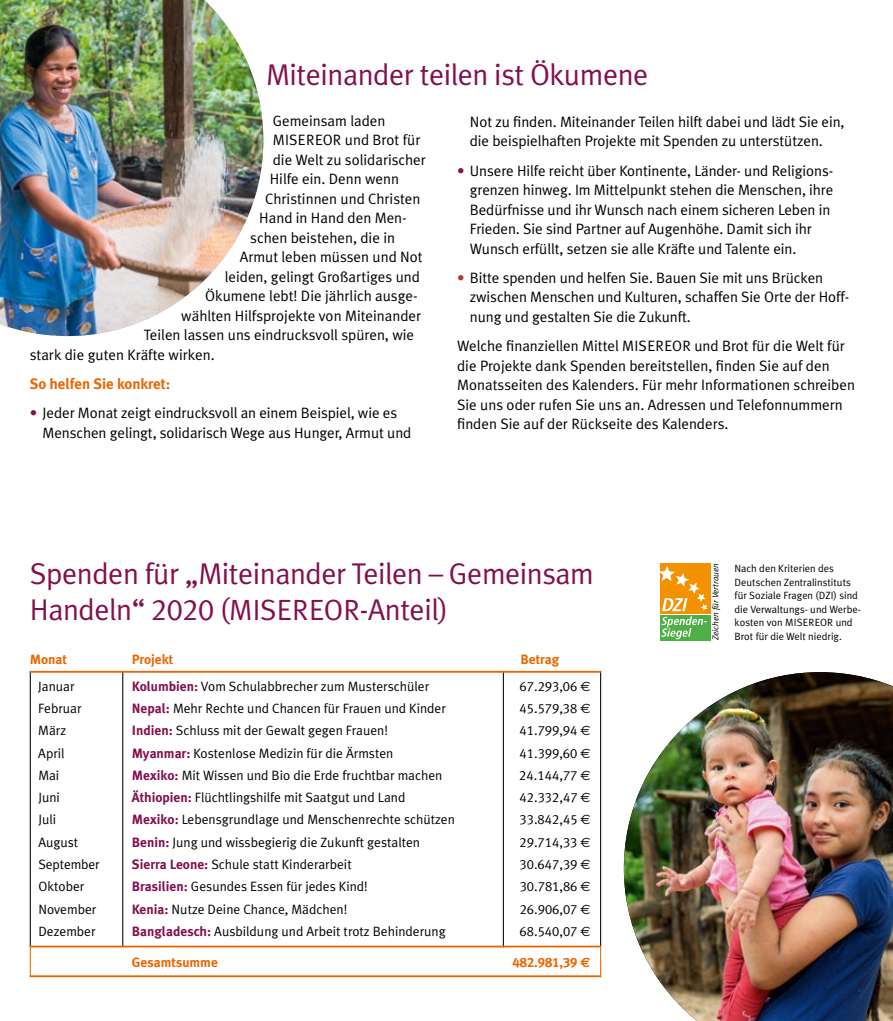
<style>
.page{position:relative;width:893px;height:1021px;background:#fff}
.page>*{position:absolute;margin:0;border:0;box-sizing:border-box;transform-origin:0 0}
.t1{font:30px/36px "Meta Plus Normal";letter-spacing:-.015em;color:#840f4f}
.t2{font:15px/19.5px "Meta Plus Normal";letter-spacing:-.005em;color:#000}
.t3{font:700 15px "Meta Plus";letter-spacing:-.005em;color:#ec6500}
.t4{font:13.5px "Meta Plus Normal";color:#000}
.t5{font:13.5px "Meta Plus Normal Caps";color:#000}
.t6{font:700 13.5px "Meta Plus";color:#ec6500}
.t7{font:13.5px "Meta Plus Bold Caps";color:#ec6500}
.t8{font:10.5px/13.5px "Meta Plus Normal";color:#000}
.t9{font:italic 8.7px "Meta Plus Normal";color:#000}
.s1{color:#840f4f}
.s2{color:#b43336}
.s3{font-family:"Meta Plus Normal Caps"}
.s4{font-size:29.25px}
.s5{font-family:"Meta Plus";font-weight:700;color:#840f4f}
.s6{font-family:"Euro Sans"}
.s7{font-family:"Euro Sans";font-weight:700}
</style>
<div class="page">
<img style="left:0;top:0;width:263px;height:336px">
<img style="left:624px;top:672px;width:269px;height:348px">
<div style="left:660px;top:563px;width:50px;height:50px;background:#f39100"></div>
<div style="left:660px;top:615px;width:50px;height:25px;background:#4daf46"></div>
<svg style="left:660px;top:566px;width:47px;height:73px"></svg>
<hr style="left:600px;top:671px;width:1px;height:275px;background:#000">
<hr style="left:600px;top:945px;width:1px;height:32px;background:#ec6500">
<hr style="left:30px;top:671px;width:1px;height:275px;background:#000">
<hr style="left:30px;top:945px;width:1px;height:32px;background:#ec6500">
<hr style="left:122px;top:671px;width:1px;height:275px;background:#000">
<hr style="left:503px;top:671px;width:1px;height:276px;background:#000">
<hr style="left:30px;top:945px;width:571px;height:2px;background:#ec6500">
<hr style="left:30px;top:975px;width:571px;height:2px;background:#ec6500">
<hr style="left:30px;top:671px;width:571px;height:1px;background:#ec6500">
<h1 class="t1" style="left:266px;top:57px;width:384px">Miteinander teilen ist Ökumene</h1>
<p class="t2" style="left:273px;top:111px;width:114px">Gemeinsam laden</p>
<p class="t2" style="left:273px;top:130px;width:149px">MISEREOR und Brot für</p>
<p class="t2" style="left:273px;top:150px;width:155px">die Welt zu solidarischer</p>
<p class="t2" style="left:270px;top:169px;width:131px">Hilfe ein. Denn wenn</p>
<p class="t2" style="left:265px;top:189px;width:157px">Christinnen und Christen</p>
<p class="t2" style="left:259px;top:208px;width:149px">Hand in Hand den Men-</p>
<p class="t2" style="left:250px;top:228px;width:146px">schen beistehen, die in</p>
<p class="t2" style="left:240px;top:247px;width:184px">Armut leben müssen und Not</p>
<p class="t2" style="left:225px;top:267px;width:197px">leiden, gelingt Großartiges und</p>
<p class="t2" style="left:205px;top:286px;width:214px">Ökumene lebt! Die jährlich ausge-</p>
<p class="t2" style="left:181px;top:306px;width:241px">wählten Hilfsprojekte von Miteinander</p>
<p class="t2" style="left:144px;top:325px;width:272px">Teilen lassen uns eindrucksvoll spüren, wie</p>
<p class="t2" style="left:30px;top:345px;width:186px">stark die guten Kräfte wirken.</p>
<p class="t3" style="left:30px;top:375px;width:142px">So helfen Sie konkret:</p>
<p class="t2" style="left:43px;top:403px;width:370px;text-indent:-13px"><span class="s1">•</span> Jeder Monat zeigt eindrucksvoll an einem Beispiel, wie es<br>Menschen gelingt, solidarisch Wege aus Hunger, Armut und</p>
<p class="t2" style="left:470px;top:112px;width:376px">Not zu finden. Miteinander Teilen hilft dabei und lädt Sie ein, die beispielhaften Projekte mit Spenden zu unterstützen.</p>
<p class="t2" style="left:470px;top:160px;width:365px;text-indent:-13px"><span class="s1">•</span> Unsere Hilfe reicht über Kontinente, Länder- und Religions&shy;grenzen hinweg. Im Mittelpunkt stehen die Menschen, ihre Bedürfnisse und ihr Wunsch nach einem sicheren Leben in Frieden. Sie sind Partner auf Augenhöhe. Damit sich ihr Wunsch erfüllt, setzen sie alle Kräfte und Talente ein.</p>
<p class="t2" style="left:470px;top:268px;width:381px;text-indent:-13px"><span class="s2">•</span> Bitte spenden und helfen Sie. Bauen Sie mit uns Brücken zwischen Menschen und Kulturen, schaffen Sie Orte der Hoff&shy;nung und gestalten Sie die Zukunft.</p>
<p class="t2" style="left:457px;top:336px;width:399px">Welche finanziellen Mittel MISEREOR und Brot für die Welt für die Projekte dank Spenden bereitstellen, finden Sie auf den Monatsseiten des Kalenders. Für mehr Informationen schreiben Sie uns oder rufen Sie uns an. Adressen und Telefonnummern finden Sie auf der Rückseite des Kalenders.</p>
<h1 class="t1" style="left:30px;top:555px;width:566px">Spenden für „Miteinander Teilen – Gemeinsam<br>Handeln“ <span class="s3">2020</span> (<span class="s4">MISEREOR</span>-Anteil)</h1>
<p class="t6" style="left:30px;top:651px;width:39px">Monat</p>
<p class="t6" style="left:132px;top:651px;width:43px">Projekt</p>
<p class="t6" style="left:521px;top:651px;width:40px">Betrag</p>
<p class="t4" style="left:38px;top:678px;width:38px">Januar</p>
<p class="t4" style="left:132px;top:678px;width:299px"><span class="s5">Kolumbien:</span> Vom Schulabbrecher zum Musterschüler</p>
<p class="t5" style="left:520px;top:678px;width:72px">67.293,06 <span class="s6">E</span></p>
<p class="t4" style="left:38px;top:700px;width:45px">Februar</p>
<p class="t4" style="left:132px;top:700px;width:316px"><span class="s5">Nepal:</span> Mehr Rechte und Chancen für Frauen und Kinder</p>
<p class="t5" style="left:519px;top:700px;width:73px">45.579,38 <span class="s6">E</span></p>
<p class="t4" style="left:38px;top:723px;width:29px">März</p>
<p class="t4" style="left:132px;top:723px;width:258px"><span class="s5">Indien:</span> Schluss mit der Gewalt gegen Frauen!</p>
<p class="t5" style="left:519px;top:723px;width:73px">41.799,94 <span class="s6">E</span></p>
<p class="t4" style="left:38px;top:745px;width:28px">April</p>
<p class="t4" style="left:132px;top:745px;width:263px"><span class="s5">Myanmar:</span> Kostenlose Medizin für die Ärmsten</p>
<p class="t5" style="left:519px;top:745px;width:73px">41.399,60 <span class="s6">E</span></p>
<p class="t4" style="left:38px;top:767px;width:22px">Mai</p>
<p class="t4" style="left:132px;top:767px;width:312px"><span class="s5">Mexiko:</span> Mit Wissen und Bio die Erde fruchtbar machen</p>
<p class="t5" style="left:519px;top:767px;width:73px">24.144,77 <span class="s6">E</span></p>
<p class="t4" style="left:38px;top:789px;width:23px">Juni</p>
<p class="t4" style="left:132px;top:789px;width:275px"><span class="s5">Äthiopien:</span> Flüchtlingshilfe mit Saatgut und Land</p>
<p class="t5" style="left:520px;top:789px;width:73px">42.332,47 <span class="s6">E</span></p>
<p class="t4" style="left:38px;top:812px;width:19px">Juli</p>
<p class="t4" style="left:132px;top:812px;width:325px"><span class="s5">Mexiko:</span> Lebensgrundlage und Menschenrechte schützen</p>
<p class="t5" style="left:520px;top:812px;width:73px">33.842,45 <span class="s6">E</span></p>
<p class="t4" style="left:38px;top:834px;width:41px">August</p>
<p class="t4" style="left:132px;top:834px;width:290px"><span class="s5">Benin:</span> Jung und wissbegierig die Zukunft gestalten</p>
<p class="t5" style="left:520px;top:834px;width:73px">29.714,33 <span class="s6">E</span></p>
<p class="t4" style="left:38px;top:856px;width:63px">September</p>
<p class="t4" style="left:132px;top:856px;width:221px"><span class="s5">Sierra Leone:</span> Schule statt Kinderarbeit</p>
<p class="t5" style="left:520px;top:856px;width:73px">30.647,39 <span class="s6">E</span></p>
<p class="t4" style="left:38px;top:878px;width:48px">Oktober</p>
<p class="t4" style="left:132px;top:878px;width:237px"><span class="s5">Brasilien:</span> Gesundes Essen für jedes Kind!</p>
<p class="t5" style="left:520px;top:878px;width:72px">30.781,86 <span class="s6">E</span></p>
<p class="t4" style="left:38px;top:901px;width:59px">November</p>
<p class="t4" style="left:132px;top:901px;width:217px"><span class="s5">Kenia:</span> Nutze Deine Chance, Mädchen!</p>
<p class="t5" style="left:520px;top:901px;width:72px">26.906,07 <span class="s6">E</span></p>
<p class="t4" style="left:38px;top:923px;width:59px">Dezember</p>
<p class="t4" style="left:132px;top:923px;width:315px"><span class="s5">Bangladesch:</span> Ausbildung und Arbeit trotz Behinderung</p>
<p class="t5" style="left:520px;top:923px;width:73px">68.540,07 <span class="s6">E</span></p>
<p class="t6" style="left:132px;top:954px;width:87px">Gesamtsumme</p>
<p class="t7" style="left:513px;top:954px;width:80px">482.981,39 <span class="s7">E</span></p>
<p class="t9" style="left:710px;top:640px;width:78px;rotate:-90deg">Zeichen für Vertrauen</p>
<p class="t8" style="left:735px;top:561px;width:128px">Nach den Kriterien des<br>Deutschen Zentralinstituts für Soziale Fragen (DZI) sind die Verwaltungs- und Werbe&shy;kosten von MISEREOR und</p>
<p class="t8" style="left:735px;top:629px;width:109px">Brot für die Welt niedrig.</p>
</div>
